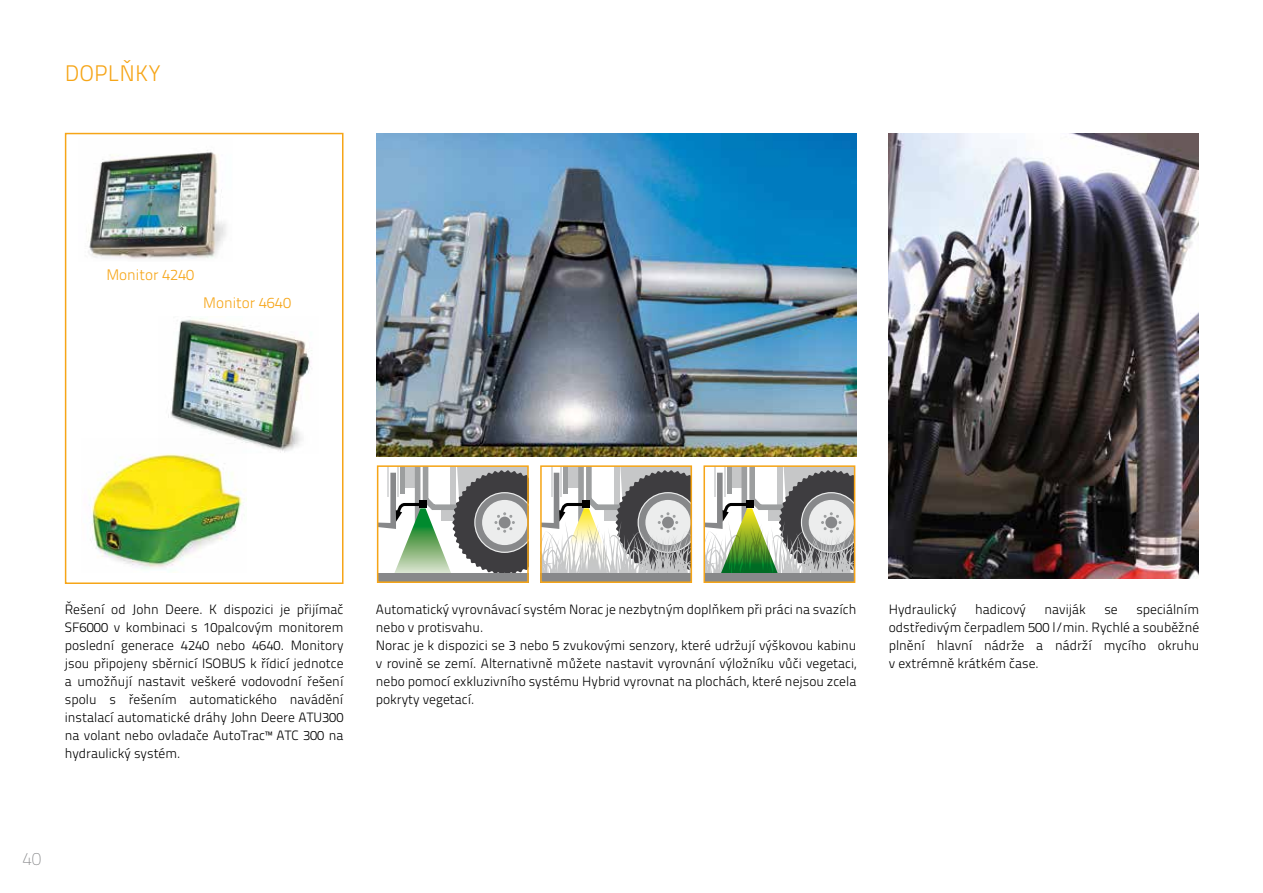
<style>
.page{position:relative;width:1263px;height:893px;background:#fff}
.page>*{position:absolute;margin:0;border:0;box-sizing:border-box;transform-origin:0 0}
.t1{font:22.5px "Titillium Maps 26 L 250 wt";color:#f6a517}
.t2{font:18px "Titillium Maps 26 L 1 wt";color:#87888a}
.t3{font:300 15.15px "Titillium Text 22 L";color:#f6a517}
.t4{font:300 13.5px/18px "Titillium Text 22 L";color:#000;text-align:justify}
</style>
<div class="page">
<img style="left:86px;top:150px;width:140px;height:109px">
<div style="left:65px;top:133px;width:278px;height:451px;border:2px solid #f6a517"></div>
<img style="left:91px;top:454px;width:156px;height:115px">
<img style="left:166px;top:316px;width:146px;height:138px">
<svg style="left:380px;top:468px;width:146px;height:106px"></svg>
<div style="left:378px;top:574px;width:150px;height:8px;background:#87888a"></div>
<div style="left:377px;top:465px;width:152px;height:118px;border:2px solid #f6a517"></div>
<svg style="left:543px;top:468px;width:146px;height:106px"></svg>
<div style="left:541px;top:574px;width:150px;height:8px;background:#87888a"></div>
<div style="left:540px;top:465px;width:152px;height:118px;border:2px solid #f6a517"></div>
<svg style="left:706px;top:468px;width:146px;height:106px"></svg>
<div style="left:704px;top:574px;width:151px;height:8px;background:#87888a"></div>
<div style="left:703px;top:465px;width:152px;height:118px;border:2px solid #f6a517"></div>
<img style="left:377px;top:134px;width:479px;height:323px">
<img style="left:889px;top:134px;width:310px;height:444px">
<h1 class="t1" style="left:65px;top:56px;width:97px">DOPLŇKY</h1>
<p class="t3" style="left:106px;top:264px;width:89px">Monitor 4240</p>
<p class="t3" style="left:203px;top:292px;width:89px">Monitor 4640</p>
<p class="t4" style="left:65px;top:599px;width:280px">Řešení od John Deere. K dispozici je přijímač SF6000 v kombinaci s 10palcovým monitorem poslední generace 4240 nebo 4640. Monitory jsou připojeny sběrnicí ISOBUS k řídicí jednotce a umožňují nastavit veškeré vodovodní řešení spolu s řešením automatického navádění instalací automatické dráhy John Deere ATU300 na volant nebo ovladače AutoTrac™ ATC 300 na hydraulický systém.</p>
<p class="t4" style="left:376px;top:599px;width:482px;text-align:left">Automatický vyrovnávací systém Norac je nezbytným doplňkem při práci na svazích nebo v protisvahu.<br>Norac je k dispozici se 3 nebo 5 zvukovými senzory, které udržují výškovou kabinu v rovině se zemí. Alternativně můžete nastavit vyrovnání výložníku vůči vegetaci, nebo pomocí exkluzivního systému Hybrid vyrovnat na plochách, které nejsou zcela pokryty vegetací.</p>
<p class="t4" style="left:889px;top:599px;width:69px">Hydraulický</p>
<p class="t4" style="left:975px;top:599px;width:53px">hadicový</p>
<p class="t4" style="left:1044px;top:599px;width:43px">naviják</p>
<p class="t4" style="left:1104px;top:599px;width:15px">se</p>
<p class="t4" style="left:889px;top:599px;width:312px;text-indent:248px">speciálním odstředivým čerpadlem 500 l/min. Rychlé a souběžné plnění hlavní nádrže a nádrží mycího okruhu v extrémně krátkém čase.</p>
<h2 class="t2" style="left:22px;top:846px;width:21px">40</h2>
</div>
